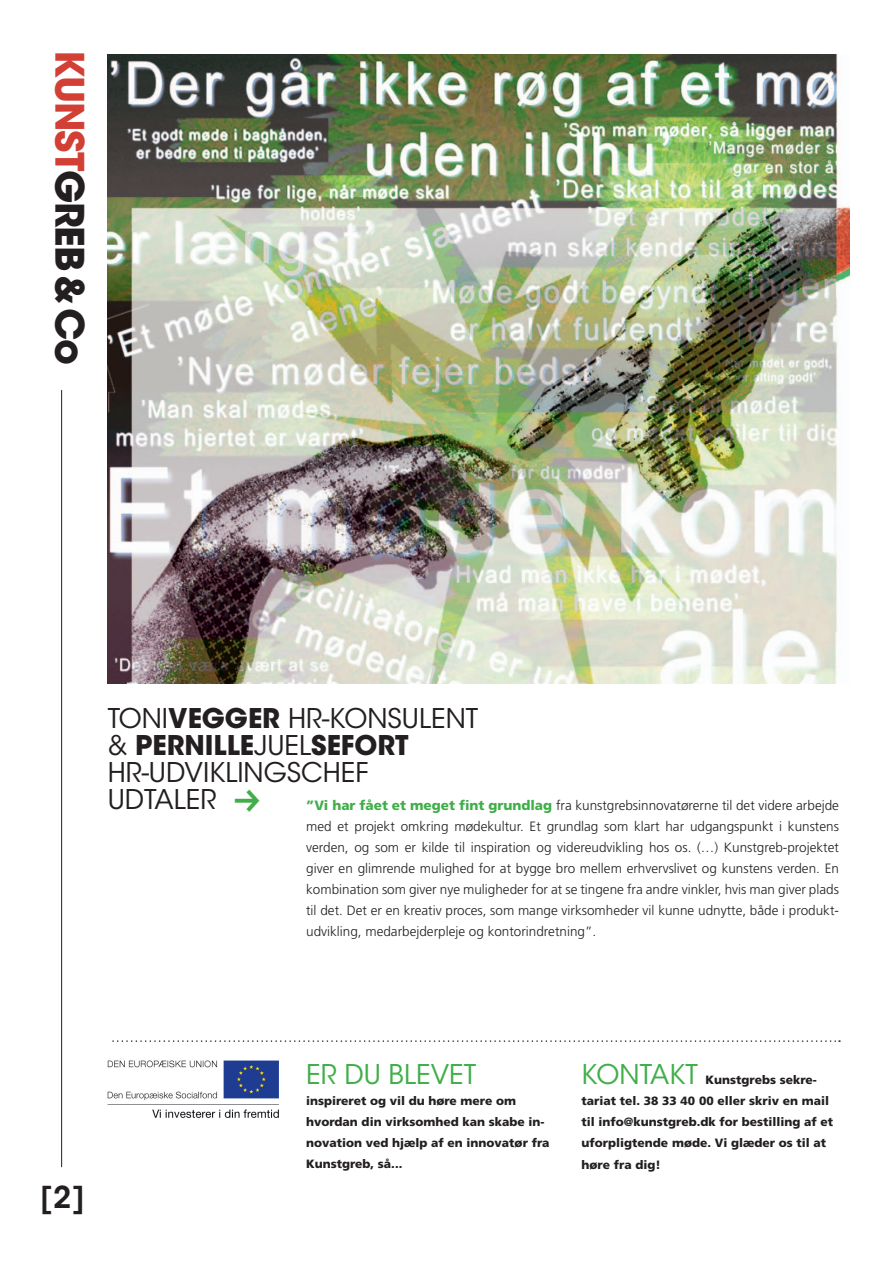
<style>
.page{position:relative;width:893px;height:1263px;background:#fff}
.page>*{position:absolute;margin:0;border:0;box-sizing:border-box;transform-origin:0 0}
.t1{font:700 39px "ITC Avant Garde Std";letter-spacing:-.03em;color:#231f20}
.t2{font:600 30px "ITC Avant Garde Std";color:#231f20}
.t3{font:27px/27px "ITC Avant Garde Std";color:#231f20}
.t4{font:27px "ITC Avant Garde Std";color:#40ae49}
.t5{font:300 13.5px/21px "Frutiger";color:#231f20;text-align:justify}
.t6{font:900 12px/21px "Frutiger LT Std";color:#231f20}
.s1{color:#d23f34}
.s2{font-weight:700}
.s3{font-weight:900;color:#40ae49}
</style>
<div class="page">
<img style="left:108px;top:54px;width:742px;height:630px">
<hr style="left:61px;top:390px;width:1px;height:777px;background:#231f20">
<svg style="left:113px;top:1040px;width:727px;height:2px"></svg>
<img style="left:107px;top:1060px;width:172px;height:58px">
<h1 class="t1" style="left:83px;top:50px;width:317px;rotate:90deg"><span class="s1">KUNST</span>GREB &amp; Co</h1>
<h3 class="t3" style="left:108px;top:707px;width:372px">TONI<span class="s2">VEGGER</span> HR-KONSULENT &amp; <span class="s2">PERNILLE</span>JUEL<span class="s2">SEFORT<br></span>HR-UDVIKLINGSCHEF<br>UDTALER</h3>
<p class="t5" style="left:306px;top:796px;width:534px"><span class="s3">”Vi har fået et meget fint grundlag</span> fra kunstgrebsinnovatørerne til det videre arbejde med et projekt omkring mødekultur. Et grundlag som klart har udgangspunkt i kunstens verden, og som er kilde til inspiration og videreudvikling hos os. (…) Kunstgreb-projektet giver en glimrende mulighed for at bygge bro mellem erhvervslivet og kunstens verden. En kombination som giver nye muligheder for at se tingene fra andre vinkler, hvis man giver plads til det. Det er en kreativ proces, som mange virksomheder vil kunne udnytte, både i produkt&shy;udvikling, medarbejderpleje og kontorindretning”.</p>
<h2 class="t2" style="left:39px;top:1186px;width:47px">[2]</h2>
<h3 class="t4" style="left:306px;top:1061px;width:172px">ER DU BLEVET</h3>
<p class="t6" style="left:306px;top:1091px;width:245px">inspireret og vil du høre mere om hvordan din virksomhed kan skabe in&shy;novation ved hjælp af en innovatør fra<br>Kunstgreb, så...</p>
<h3 class="t4" style="left:582px;top:1061px;width:118px">KONTAKT</h3>
<p class="t6" style="left:582px;top:1070px;width:253px;text-indent:124px">Kunstgrebs sekre&shy;tariat tel. 38 33 40 00 eller skriv en mail til info@kunstgreb.dk for bestilling af et uforpligtende møde. Vi glæder os til at</p>
<p class="t6" style="left:582px;top:1156px;width:81px">høre fra dig!</p>
</div>
